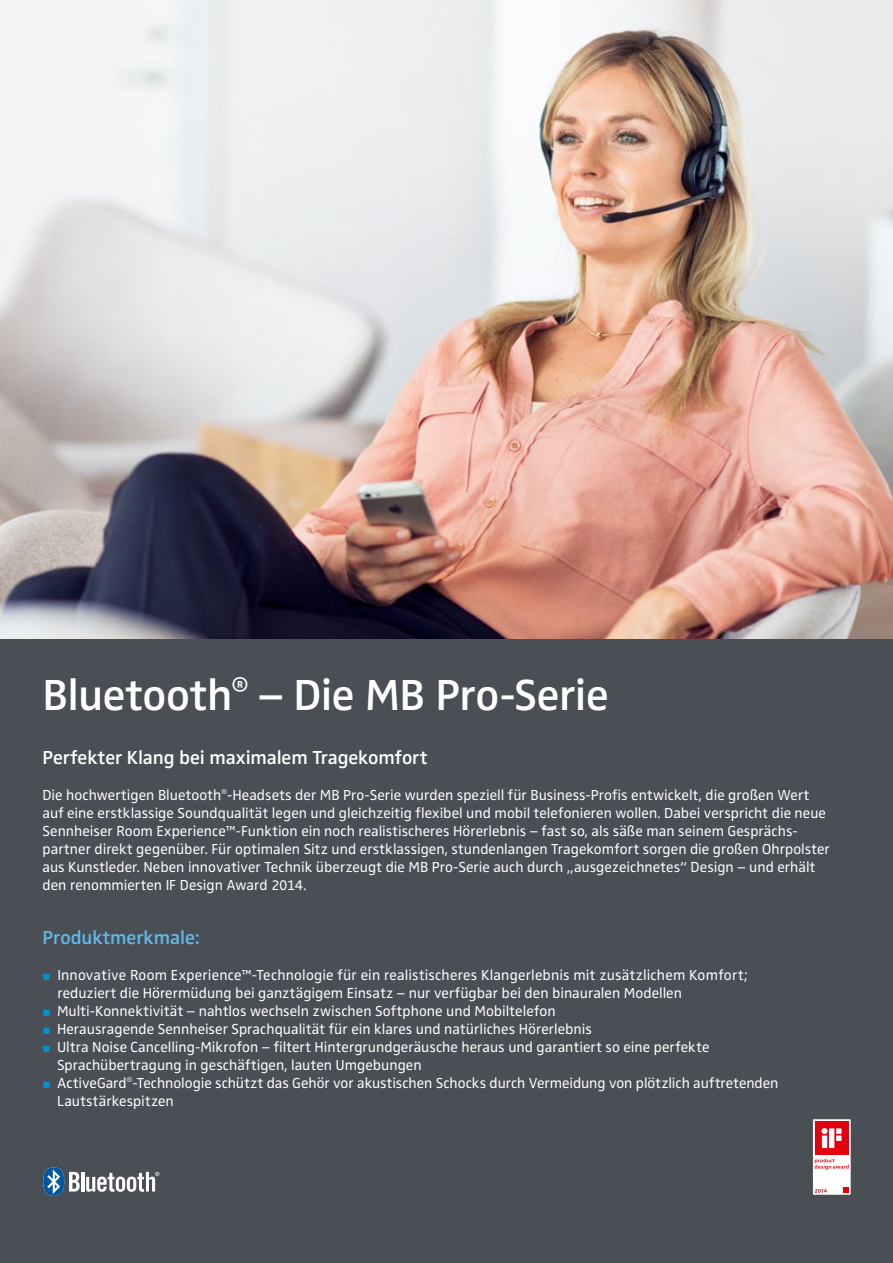
<style>
.page{position:relative;width:893px;height:1263px;background:#494f54}
.page>*{position:absolute;margin:0;border:0;box-sizing:border-box;transform-origin:0 0}
.t1{font:600 45px "Sennheiser CE";letter-spacing:-.01em;color:#fff}
.t2{font:600 19.5px "Sennheiser CE";letter-spacing:-.005em;color:#fff}
.t3{font:600 19.5px "Sennheiser CE";color:#62b9e9}
.t4{font:15px/18px "Sennheiser CE";letter-spacing:.005em;color:#fff}
.s1{font-family:"Arial";font-weight:900;font-size:13.5px;color:#0092d4}
</style>
<div class="page">
<img style="left:0;top:0;width:893px;height:638px">
<div style="left:813px;top:1119px;width:37px;height:75px;background:#fff"></div>
<div style="left:815px;top:1121px;width:34px;height:34px;background:#e3000f"></div>
<svg style="left:821px;top:1128px;width:20px;height:20px"></svg>
<svg style="left:843px;top:1187px;width:6px;height:6px"></svg>
<svg style="left:815px;top:1158px;width:34px;height:12px"></svg>
<svg style="left:815px;top:1189px;width:12px;height:4px"></svg>
<hr style="left:81px;top:1172px;width:3px;height:19px;background:#fff">
<svg style="left:43px;top:1167px;width:37px;height:29px"></svg>
<svg style="left:86px;top:1172px;width:73px;height:20px"></svg>
<h1 class="t1" style="left:43px;top:669px;width:568px">Bluetooth<sup>®</sup> – Die MB Pro-Serie</h1>
<h2 class="t2" style="left:43px;top:746px;width:386px">Perfekter Klang bei maximalem Tragekomfort</h2>
<p class="t4" style="left:43px;top:786px;width:789px">Die hochwertigen Bluetooth<sup>®</sup>-Headsets der MB Pro-Serie wurden speziell für Business-Profis entwickelt, die großen Wert auf eine erstklassige Soundqualität legen und gleichzeitig flexibel und mobil telefonieren wollen. Dabei verspricht die neue Sennheiser Room Experience™-Funktion ein noch realistischeres Hörerlebnis – fast so, als säße man seinem Gesprächs&shy;partner direkt gegenüber. Für optimalen Sitz und erstklassigen, stundenlangen Tragekomfort sorgen die großen Ohrpolster aus Kunstleder. Neben innovativer Technik überzeugt die MB Pro-Serie auch durch „ausgezeichnetes“ Design – und erhält den renommierten IF Design Award 2014.</p>
<h2 class="t3" style="left:43px;top:926px;width:159px">Produktmerkmale:</h2>
<p class="t4" style="left:57px;top:966px;width:691px;text-indent:-15px"><span class="s1">■</span> Innovative Room Experience™-Technologie für ein realistischeres Klangerlebnis mit zusätzlichem Komfort; reduziert die Hörermüdung bei ganztägigem Einsatz – nur verfügbar bei den binauralen Modellen</p>
<p class="t4" style="left:43px;top:1002px;width:515px"><span class="s1">■</span> Multi-Konnektivität – nahtlos wechseln zwischen Softphone und Mobiltelefon</p>
<p class="t4" style="left:43px;top:1020px;width:551px"><span class="s1">■</span> Herausragende Sennheiser Sprachqualität für ein klares und natürliches Hörerlebnis</p>
<p class="t4" style="left:57px;top:1038px;width:654px;text-indent:-15px"><span class="s1">■</span> Ultra Noise Cancelling-Mikrofon – filtert Hintergrundgeräusche heraus und garantiert so eine perfekte<br>Sprachübertragung in geschäftigen, lauten Umgebungen</p>
<p class="t4" style="left:57px;top:1074px;width:723px;text-indent:-15px"><span class="s1">■</span> ActiveGard<sup>®</sup>-Technologie schützt das Gehör vor akustischen Schocks durch Vermeidung von plötzlich auftretenden<br>Lautstärkespitzen</p>
</div>
